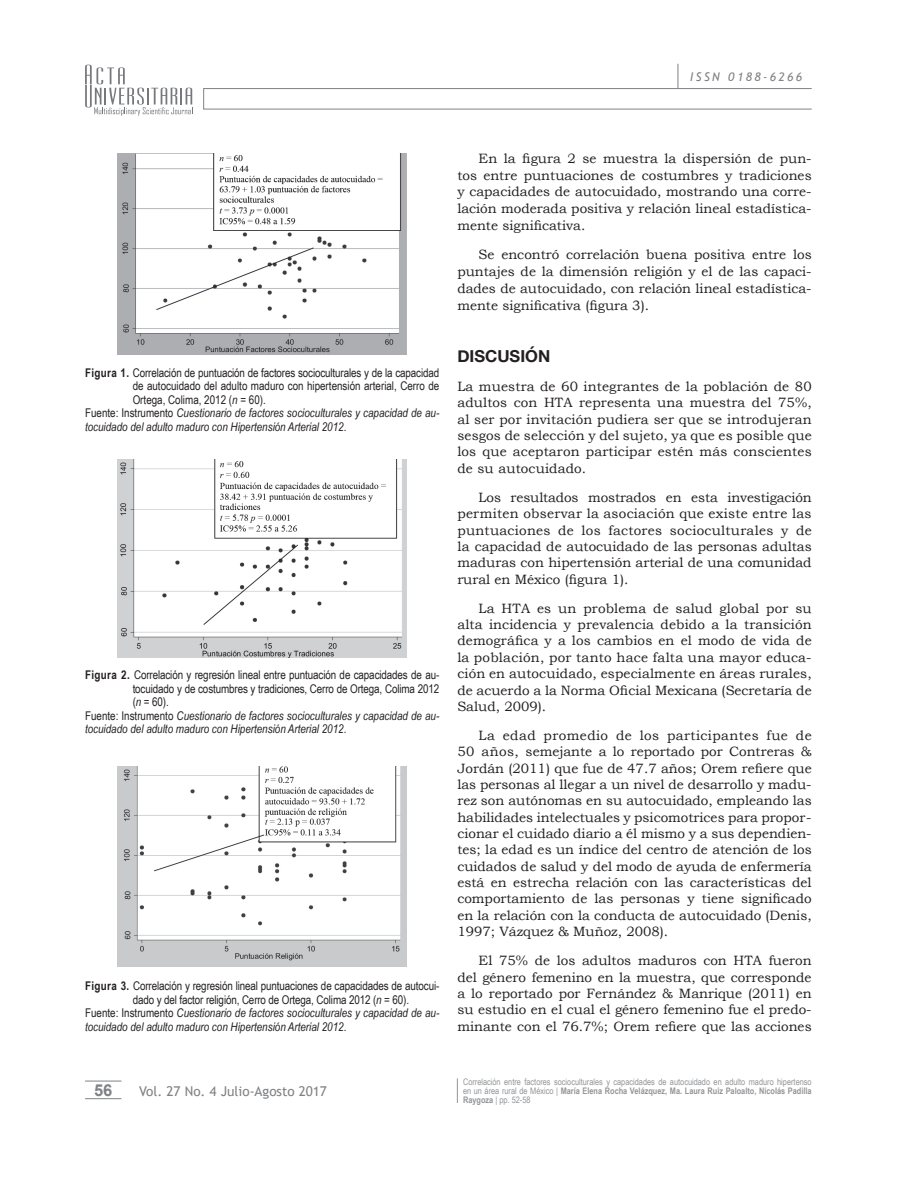
<style>
.page{position:relative;width:918px;height:1188px;background:#fff}
.page>*{position:absolute;margin:0;border:0;box-sizing:border-box;transform-origin:0 0}
.t1{font:700 16.5px "Helvetica Neue";color:#231f20}
.t2{font:700 16.5px "Arial";color:#808285}
.t3{font:13.5px/16.4px "Bookman Old Style";color:#231f20;text-align:justify}
.t4{font:13.5px "Trebuchet MS";color:#808285}
.t5{font:12px "Arial Narrow";letter-spacing:-.01em;color:#231f20}
.t6{font:italic 12px "Arial Narrow";color:#231f20}
.t7{font:italic 12px "Trebuchet MS";letter-spacing:.2em;color:#808285}
.t8{font:9px/9px "Arial Narrow";color:#939598;text-align:justify}
.s1{font-weight:700}
.s2{font-style:italic}
.s3{font-style:normal}
</style>
<div class="page">
<div style="left:203px;top:88px;width:609px;height:21px;border:1px solid #808285"></div>
<svg style="left:678px;top:64px;width:1px;height:25px"></svg>
<hr style="left:85px;top:1081px;width:37px;height:1px;background:#808285">
<hr style="left:85px;top:1098px;width:37px;height:1px;background:#808285">
<svg style="left:85px;top:65px;width:108px;height:51px"></svg>
<svg style="left:457px;top:1078px;width:1px;height:25px"></svg>
<img style="left:118px;top:153px;width:289px;height:201px">
<img style="left:118px;top:459px;width:289px;height:199px">
<img style="left:118px;top:766px;width:289px;height:201px">
<p class="t7" style="left:690px;top:70px;width:114px">ISSN 0188-6266</p>
<p class="t5" style="left:85px;top:364px;width:356px"><span class="s1">Figura 1.</span> Correlación de puntuación de factores socioculturales y de la capacidad</p>
<p class="t5" style="left:133px;top:377px;width:308px">de autocuidado del adulto maduro con hipertensión arterial, Cerro de</p>
<p class="t5" style="left:133px;top:391px;width:135px">Ortega, Colima, 2012 (<span class="s2">n</span> = 60).</p>
<p class="t6" style="left:85px;top:405px;width:356px"><span class="s3">Fuente: Instrumento</span> Cuestionario de factores socioculturales y capacidad de au-</p>
<p class="t6" style="left:85px;top:418px;width:263px">tocuidado del adulto maduro con Hipertensión Arterial 2012<span class="s3">.</span></p>
<p class="t5" style="left:85px;top:666px;width:356px"><span class="s1">Figura 2.</span> Correlación y regresión lineal entre puntuación de capacidades de au-</p>
<p class="t5" style="left:133px;top:679px;width:308px">tocuidado y de costumbres y tradiciones, Cerro de Ortega, Colima 2012</p>
<p class="t5" style="left:133px;top:693px;width:38px">(<span class="s2">n</span> = 60).</p>
<p class="t6" style="left:85px;top:707px;width:356px"><span class="s3">Fuente: Instrumento</span> Cuestionario de factores socioculturales y capacidad de au-</p>
<p class="t6" style="left:85px;top:720px;width:263px">tocuidado del adulto maduro con Hipertensión Arterial 2012<span class="s3">.</span></p>
<p class="t5" style="left:85px;top:977px;width:356px"><span class="s1">Figura 3.</span> Correlación y regresión lineal puntuaciones de capacidades de autocui-</p>
<p class="t5" style="left:133px;top:990px;width:278px">dado y del factor religión, Cerro de Ortega, Colima 2012 (<span class="s2">n</span> = 60).</p>
<p class="t6" style="left:85px;top:1004px;width:356px"><span class="s3">Fuente: Instrumento</span> Cuestionario de factores socioculturales y capacidad de au-</p>
<p class="t6" style="left:85px;top:1018px;width:263px">tocuidado del adulto maduro con Hipertensión Arterial 2012<span class="s3">.</span></p>
<p class="t3" style="left:457px;top:150px;width:356px;line-height:16.8px;text-indent:21px">En la figura 2 se muestra la dispersión de pun&shy;tos entre puntuaciones de costumbres y tradiciones y capacidades de autocuidado, mostrando una corre&shy;lación moderada positiva y relación lineal estadística&shy;mente significativa.</p>
<p class="t3" style="left:457px;top:246px;width:356px;line-height:16.8px;text-indent:21px">Se encontró correlación buena positiva entre los puntajes de la dimensión religión y el de las capaci&shy;dades de autocuidado, con relación lineal estadística&shy;mente significativa (figura 3).</p>
<p class="t1" style="left:457px;top:343px;width:94px">DISCUSIÓN</p>
<p class="t3" style="left:457px;top:378px;width:356px">La muestra de 60 integrantes de la población de 80 adultos con HTA representa una muestra del 75%, al ser por invitación pudiera ser que se introdujeran sesgos de selección y del sujeto, ya que es posible que los que aceptaron participar estén más conscientes de su autocuidado.</p>
<p class="t3" style="left:457px;top:489px;width:356px;text-indent:21px">Los resultados mostrados en esta investigación permiten observar la asociación que existe entre las puntuaciones de los factores socioculturales y de la capacidad de autocuidado de las personas adultas maduras con hipertensión arterial de una comunidad rural en México (figura 1).</p>
<p class="t3" style="left:457px;top:600px;width:356px;text-indent:21px">La HTA es un problema de salud global por su alta incidencia y prevalencia debido a la transición demográfica y a los cambios en el modo de vida de la población, por tanto hace falta una mayor educa&shy;ción en autocuidado, especialmente en áreas rurales, de acuerdo a la Norma Oficial Mexicana (Secretaría de Salud, 2009).</p>
<p class="t3" style="left:457px;top:727px;width:356px;text-indent:21px">La edad promedio de los participantes fue de 50 años, semejante a lo reportado por Contreras &amp; Jordán (2011) que fue de 47.7 años; Orem refiere que las personas al llegar a un nivel de desarrollo y madu&shy;rez son autónomas en su autocuidado, empleando las habilidades intelectuales y psicomotrices para propor&shy;cionar el cuidado diario a él mismo y a sus dependien&shy;tes; la edad es un índice del centro de atención de los cuidados de salud y del modo de ayuda de enfermería está en estrecha relación con las características del comportamiento de las personas y tiene significado en la relación con la conducta de autocuidado (Denis, 1997; Vázquez &amp; Muñoz, 2008).</p>
<p class="t3" style="left:457px;top:952px;width:356px;text-indent:21px">El 75% de los adultos maduros con HTA fueron del género femenino en la muestra, que corresponde a lo reportado por Fernández &amp; Manrique (2011) en su estudio en el cual el género femenino fue el predo&shy;minante con el 76.7%; Orem refiere que las acciones</p>
<p class="t2" style="left:94px;top:1079px;width:20px">56</p>
<p class="t4" style="left:139px;top:1083px;width:189px">Vol. 27 No. 4 Julio-Agosto 2017</p>
<p class="t8" style="left:463px;top:1077px;width:350px">Correlación entre factores socioculturales y capacidades de autocuidado en adulto maduro hipertenso en un área rural de México | <span class="s1">María Elena Rocha Velázquez, Ma. Laura Ruiz Paloalto, Nicolás Padilla Raygoza</span> | pp. 52-58</p>
</div>
